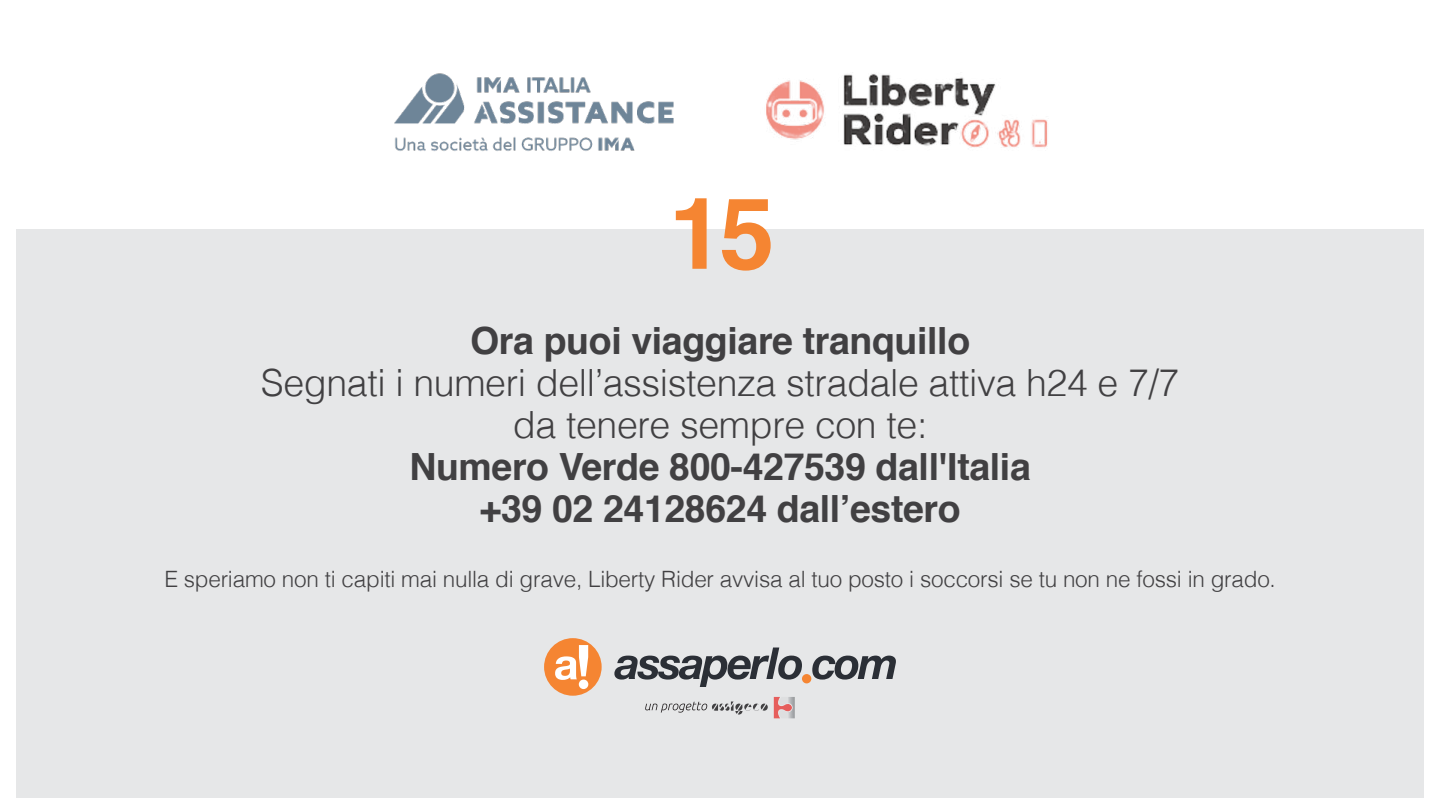
<style>
.page{position:relative;width:1440px;height:810px;background:#fff}
.page>*{position:absolute;margin:0;border:0;box-sizing:border-box;transform-origin:0 0}
.t1{font:700 99.52px "Helvetica";color:#f58532}
.t2{font:700 37.5px/42px "Helvetica";letter-spacing:-.01em;color:#414042;text-align:center}
.t3{font:300 37.5px/42px "Helvetica";letter-spacing:-.01em;color:#414042;text-align:center}
.t4{font:300 22.5px "Helvetica";letter-spacing:-.01em;color:#414042}
</style>
<div class="page">
<div style="left:16px;top:229px;width:1408px;height:569px;background:#e6e7e8"></div>
<svg style="left:614px;top:648px;width:188px;height:39px"></svg>
<svg style="left:812px;top:656px;width:84px;height:24px"></svg>
<div style="left:802px;top:674px;width:9px;height:9px;background:#f58532;border-radius:50%"></div>
<div style="left:544px;top:638px;width:58px;height:58px;background:#f58532;border-radius:50%"></div>
<svg style="left:555px;top:645px;width:33px;height:35px"></svg>
<div style="left:579px;top:680px;width:9px;height:9px;background:#fff;border-radius:50%"></div>
<svg style="left:774px;top:697px;width:21px;height:21px"></svg>
<svg style="left:645px;top:702px;width:123px;height:13px"></svg>
<img style="left:394px;top:73px;width:280px;height:78px">
<img style="left:766px;top:74px;width:282px;height:74px">
<h1 class="t1" style="left:669px;top:153px;width:107px">15</h1>
<h2 class="t2" style="left:470px;top:320px;width:502px">Ora puoi viaggiare tranquillo</h2>
<h2 class="t3" style="left:261px;top:359px;width:920px">Segnati i numeri dell’assistenza stradale attiva h24 e 7/7 da tenere sempre con te:</h2>
<h2 class="t2" style="left:409px;top:446px;width:623px">Numero Verde 800-427539 dall'Italia +39 02 24128624 dall’estero</h2>
<p class="t4" style="left:164px;top:560px;width:1113px">E speriamo non ti capiti mai nulla di grave, Liberty Rider avvisa al tuo posto i soccorsi se tu non ne fossi in grado.</p>
</div>
